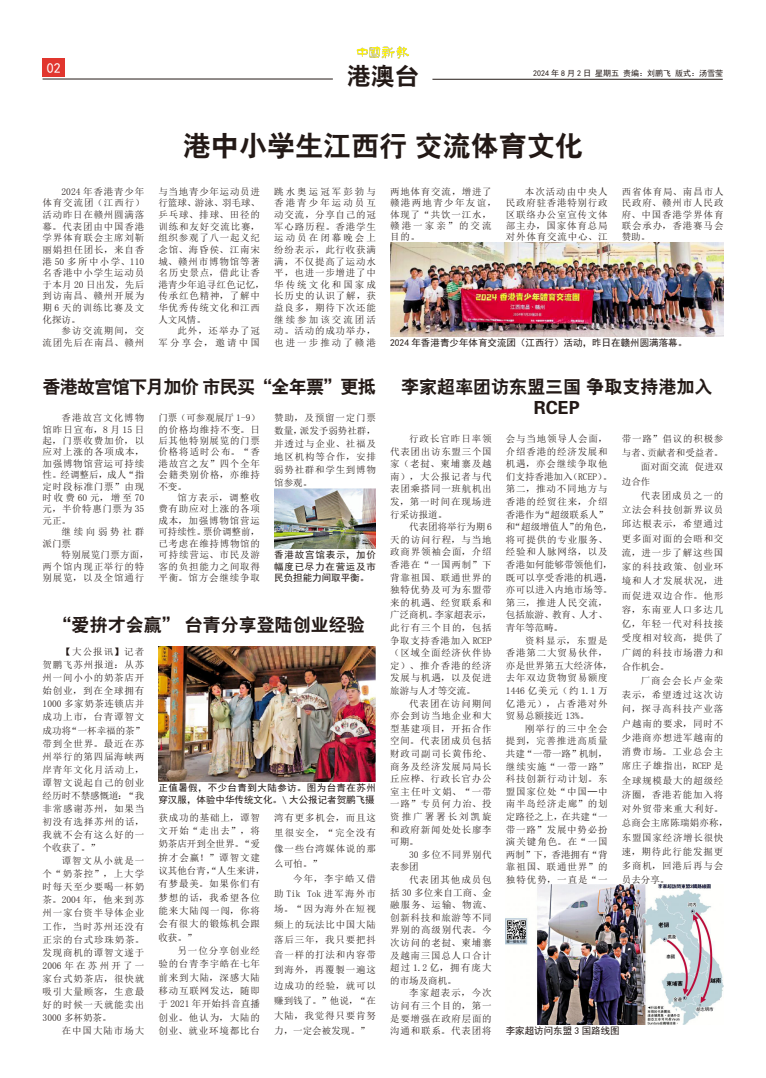
<style>
.page{position:relative;width:766px;height:1078px;background:#fff}
.page>*{position:absolute;margin:0;border:0;box-sizing:border-box;transform-origin:0 0}
.标题28{font:28px "jdchjt";color:#231916}
.t1{font:24px "jdchjt";color:#231916}
.标题18{font:18px/21.6px "jdchjt";color:#231916;text-align:center}
.标题18-2{font:18px "jdchjt";letter-spacing:-.04em;color:#231916}
.t2{font:14px "Sim Hei";color:#fff}
.正文{font:9.5px/12.6px "Sim Sun";letter-spacing:.085em;color:#231916;text-align:justify}
.图注{font:9.5px/11.4px "Sim Hei";color:#231916;text-align:justify}
.图注-2{font:9.5px/11.4px "Sim Hei";letter-spacing:.025em;color:#231916}
.正文-2{font:9.5px/11.4px "Sim Sun";letter-spacing:.11em;color:#231916}
.正文-3{font:9.5px/14.2px "Sim Sun";letter-spacing:.04em;color:#231916}
.正文-4{font:9.5px/11.6px "Sim Sun";letter-spacing:.23em;color:#231916;text-align:right}
.正文-5{font:9.5px/14.2px "Sim Sun";letter-spacing:.005em;color:#231916}
.正文-6{font:9.5px/11.4px "Sim Sun";letter-spacing:.28em;color:#231916}
.t3{font:8px "Sim Hei";color:#231916}
.s1{font-family:"FZDHTK GBK1 0"}
</style>
<div class="page">
<img style="left:356px;top:46px;width:53px;height:13px">
<div style="left:42px;top:58px;width:23px;height:19px;background:#e1362e"></div>
<hr style="left:43px;top:79px;width:290px;height:1px;background:#231916">
<hr style="left:432px;top:79px;width:290px;height:1px;background:#231916">
<img style="left:390px;top:242px;width:333px;height:94px">
<img style="left:274px;top:488px;width:102px;height:60px">
<img style="left:505px;top:884px;width:218px;height:140px">
<img style="left:158px;top:646px;width:218px;height:135px">
<p class="t2" style="left:47px;top:61px;width:15px">02</p>
<p class="t1" style="left:347px;top:64px;width:73px">港澳台</p>
<p class="t3" style="left:533px;top:69px;width:191px">2024 年 8 月 2 日 星期五 责编：刘鹏飞 版式：汤雪莹</p>
<p class="正文" style="left:43px;top:185px;width:103px;line-height:11.6px;text-indent:19px">2024 年香港青少年体育交流团（江西行）活动昨日在赣州圆满落幕。代表团由中国香港学界体育联会主席刘靳丽娟担任团长，来自香港 50 多所中小学、110名香港中小学生运动员于本月 20 日出发，先后到访南昌、赣州开展为期 6 天的训练比赛及文化探访。</p>
<p class="正文" style="left:43px;top:325px;width:103px;line-height:11.6px;text-align:right">参访交流期间，交<br>流团先后在南昌、赣州</p>
<p class="标题28" style="left:183px;top:131px;width:401px">港中小学生江西行交流体育文化</p>
<p class="正文" style="left:158px;top:185px;width:108px;line-height:11.6px;text-align:left">与当地青少年运动员进行篮球、游泳、羽毛球、乒乓球、排球、田径的训练和友好交流比赛，组织参观了八一起义纪念馆、海昏侯、江南宋城、赣州市博物馆等著名历史景点，借此让香港青少年追寻红色记忆，传承红色精神，了解中华优秀传统文化和江西人文风情。</p>
<p class="正文-4" style="left:158px;top:325px;width:103px">此外，还举办了冠<br>军分享会，邀请中国</p>
<p class="正文" style="left:274px;top:185px;width:103px;line-height:11.6px">跳水奥运冠军彭勃与香港青少年运动员互动交流，分享自己的冠军心路历程。香港学生运动员在闭幕晚会上纷纷表示，此行收获满满，不仅提高了运动水平，也进一步增进了中华传统文化和国家成长历史的认识了解，获益良多，期待下次还能继续参加该交流团活动。活动的成功举办，也进一步推动了赣港</p>
<p class="正文-2" style="left:390px;top:186px;width:108px">两地体育交流，增进了赣港两地青少年友谊，体现了“共饮一江水，赣港一家亲”的交流目的。</p>
<p class="正文" style="left:506px;top:186px;width:103px;line-height:11.4px;text-indent:19px">本次活动由中央人民政府驻香港特别行政区联络办公室宣传文体部主办，国家体育总局对外体育交流中心、江</p>
<p class="正文" style="left:621px;top:186px;width:103px;line-height:11.4px">西省体育局、南昌市人民政府、赣州市人民政府、中国香港学界体育联会承办，香港赛马会赞助。</p>
<p class="图注" style="left:390px;top:337px;width:298px">2024 年香港青少年体育交流团（江西行）活动，昨日在赣州圆满落幕。</p>
<p class="标题18-2" style="left:43px;top:378px;width:335px">香港故宫馆下月加价市民买<span class="s1">“</span>全年票<span class="s1">”</span>更抵</p>
<p class="标题18" style="left:401px;top:376px;width:312px">李家超率团访东盟三国争取支持港加入<br><span class="s1">RCEP</span></p>
<p class="正文" style="left:43px;top:412px;width:103px;line-height:11.4px;text-indent:19px">香港故宫文化博物馆昨日宣布，8 月 15 日起，门票收费加价，以应对上涨的各项成本，加强博物馆营运可持续性。经调整后，成人“指定时段标准门票”由现时收费60元，增至70元，半价特惠门票为 35元正。</p>
<p class="正文-6" style="left:43px;top:526px;width:103px;text-indent:19px">继续向弱势社群派门票</p>
<p class="正文" style="left:43px;top:549px;width:108px;line-height:11.4px;text-align:left;text-indent:19px">特别展览门票方面，两个馆内现正举行的特别展览，以及全馆通行</p>
<p class="正文" style="left:158px;top:412px;width:103px;line-height:11.4px">门票（可参观展厅 1-9）的价格均维持不变。日后其他特别展览的门票价格将适时公布。“香港故宫之友”四个全年会籍类别价格，亦维持不变。</p>
<p class="正文" style="left:158px;top:492px;width:103px;line-height:11.4px;text-indent:19px">馆方表示，调整收费有助应对上涨的各项成本，加强博物馆营运可持续性。票价调整前，已考虑在维持博物馆的可持续营运、市民及游客的负担能力之间取得平衡。馆方会继续争取</p>
<p class="正文" style="left:274px;top:411px;width:103px;line-height:13px">赞助，及预留一定门票数量，派发予弱势社群，并透过与企业、社福及地区机构等合作，安排弱势社群和学生到博物馆参观。</p>
<p class="正文" style="left:390px;top:432px;width:103px;text-indent:19px">行政长官昨日率领代表团出访东盟三个国家（老挝、柬埔寨及越南），大公报记者与代表团乘搭同一班航机出发，第一时间在现场进行采访报道。</p>
<p class="正文" style="left:390px;top:520px;width:103px;text-indent:19px">代表团将举行为期 6天的访问行程，与当地政商界领袖会面，介绍香港在“一国两制”下背靠祖国、联通世界的独特优势及可为东盟带来的机遇、经贸联系和广泛商机。李家超表示，此行有三个目的，包括争取支持香港加入 RCEP（区域全面经济伙伴协定）、推介香港的经济发展与机遇，以及促进旅游与人才等交流。</p>
<p class="正文" style="left:390px;top:696px;width:103px;text-indent:19px">代表团在访问期间亦会到访当地企业和大型基建项目，开拓合作空间。代表团成员包括财政司副司长黄伟纶、商务及经济发展局局长丘应桦、行政长官办公室主任叶文娟、“一带一路”专员何力治、投资推广署署长刘凯旋和政府新闻处处长廖李可期。</p>
<p class="正文" style="left:390px;top:847px;width:103px;text-indent:19px">30 多位不同界别代表参团</p>
<p class="正文" style="left:390px;top:873px;width:103px;text-indent:19px">代表团其他成员包括 30 多位来自工商、金融服务、运输、物流、创新科技和旅游等不同界别的高级别代表。今次访问的老挝、柬埔寨及越南三国总人口合计超过 1.2 亿，拥有庞大的市场及商机。</p>
<p class="正文" style="left:390px;top:986px;width:103px;text-indent:19px">李家超表示，今次访问有三个目的，第一是要增强在政府层面的沟通和联系。代表团将</p>
<p class="正文" style="left:506px;top:432px;width:108px;text-align:left">会与当地领导人会面，介绍香港的经济发展和机遇，亦会继续争取他们支持香港加入（RCEP）。第二，推动不同地方与香港的经贸往来，介绍香港作为“超级联系人”和“超级增值人”的角色，将可提供的专业服务、经验和人脉网络，以及香港如何能够带领他们，既可以享受香港的机遇，亦可以进入内地市场等。第三，推进人民交流，包括旅游、教育、人才、青年等范畴。</p>
<p class="正文" style="left:506px;top:633px;width:108px;text-align:left;text-indent:19px">资料显示，东盟是香港第二大贸易伙伴，亦是世界第五大经济体，去年双边货物贸易额度<br>1446 亿美元（约 1.1 万亿港元），占香港对外贸易总额接近 13%。</p>
<p class="正文" style="left:506px;top:722px;width:103px;text-indent:19px">刚举行的三中全会提到，完善推进高质量共建“一带一路”机制，继续实施“一带一路”科技创新行动计划。东盟国家位处“中国─中南半岛经济走廊”的划定路径之上，在共建“一带一路”发展中势必扮演关键角色。在“一国两制”下，香港拥有“背靠祖国、联通世界”的独特优势，一直是“一</p>
<p class="正文-3" style="left:621px;top:431px;width:103px">带一路”倡议的积极参与者、贡献者和受益者。</p>
<p class="正文-5" style="left:621px;top:460px;width:103px;text-indent:19px">面对面交流 促进双边合作</p>
<p class="正文" style="left:621px;top:488px;width:103px;line-height:14.2px;text-indent:19px">代表团成员之一的立法会科技创新界议员邱达根表示，希望通过更多面对面的会晤和交流，进一步了解这些国家的科技政策、创业环境和人才发展状况，进而促进双边合作。他形容，东南亚人口多达几亿，年轻一代对科技接受度相对较高，提供了广阔的科技市场潜力和合作机会。</p>
<p class="正文" style="left:621px;top:673px;width:108px;line-height:14.2px;text-align:left;text-indent:19px">厂商会会长卢金荣表示，希望透过这次访问，探寻高科技产业落户越南的要求，同时不少港商亦想进军越南的消费市场。工业总会主席庄子雄指出，RCEP 是全球规模最大的超级经济圈，香港若能加入将对外贸带来重大利好。总商会主席陈瑞娟亦称，东盟国家经济增长很快速，期待此行能发掘更多商机，回港后再与会员去分享。</p>
<p class="图注" style="left:274px;top:549px;width:103px">香港故宫馆表示，加价幅度已尽力在营运及市民负担能力间取平衡。</p>
<p class="标题18" style="left:54px;top:613px;width:312px"><span class="s1">“</span>爱拚才会赢<span class="s1">”</span> 台青分享登陆创业经验</p>
<p class="正文" style="left:43px;top:645px;width:103px;line-height:13.1px;text-indent:19px">【大公报讯】记者贺鹏飞苏州报道：从苏州一间小小的奶茶店开始创业，到在全球拥有1000 多家奶茶连锁店并成功上市，台青谭智文成功将“一杯幸福的茶”带到全世界。最近在苏州举行的第四届海峡两岸青年文化月活动上，谭智文说起自己的创业经历时不禁感慨道：“我非常感谢苏州，如果当初没有选择苏州的话，我就不会有这么好的一个收获了。”</p>
<p class="正文" style="left:43px;top:854px;width:103px;line-height:13.1px;text-indent:19px">谭智文从小就是一个“奶茶控”，上大学时每天至少要喝一杯奶茶。2004 年，他来到苏州一家台资半导体企业工作，当时苏州还没有正宗的台式珍珠奶茶。发现商机的谭智文遂于2006年在苏州开了一家台式奶茶店，很快就吸引大量顾客，生意最好的时候一天就能卖出3000 多杯奶茶。</p>
<p class="正文" style="left:62px;top:1024px;width:84px">在中国大陆市场大</p>
<p class="图注-2" style="left:158px;top:782px;width:219px">正值暑假，不少台青到大陆参访。图为台青在苏州穿汉服，体验中华传统文化。\ 大公报记者贺鹏飞摄</p>
<p class="正文" style="left:158px;top:810px;width:108px;line-height:13.3px;text-align:left">获成功的基础上，谭智文开始“走出去”，将奶茶店开到全世界。“爱拚才会赢！”谭智文建议其他台青，“人生来讲，有梦最美。如果你们有梦想的话，我希望各位能来大陆闯一闯，你将会有很大的锻炼机会跟收获。”</p>
<p class="正文" style="left:158px;top:943px;width:103px;line-height:13.3px;text-indent:19px">另一位分享创业经验的台青李宇皓在七年前来到大陆，深感大陆移动互联网发达，随即于 2021 年开始抖音直播创业。他认为，大陆的创业、就业环境都比台</p>
<p class="正文" style="left:274px;top:810px;width:103px;line-height:15.2px">湾有更多机会，而且这里很安全，“完全没有像一些台湾媒体说的那么可怕。”</p>
<p class="正文" style="left:274px;top:870px;width:103px;line-height:15.2px;text-indent:19px">今年，李宇皓又借助 Tik Tok 进军海外市场。“因为海外在短视频上的玩法比中国大陆落后三年，我只要把抖音一样的打法和内容带到海外，再覆製一遍这边成功的经验，就可以赚到钱了。”他说，“在大陆，我觉得只要肯努力，一定会被发现。”</p>
<p class="图注" style="left:505px;top:1024px;width:116px">李家超访问东盟 3 国路线图</p>
</div>
